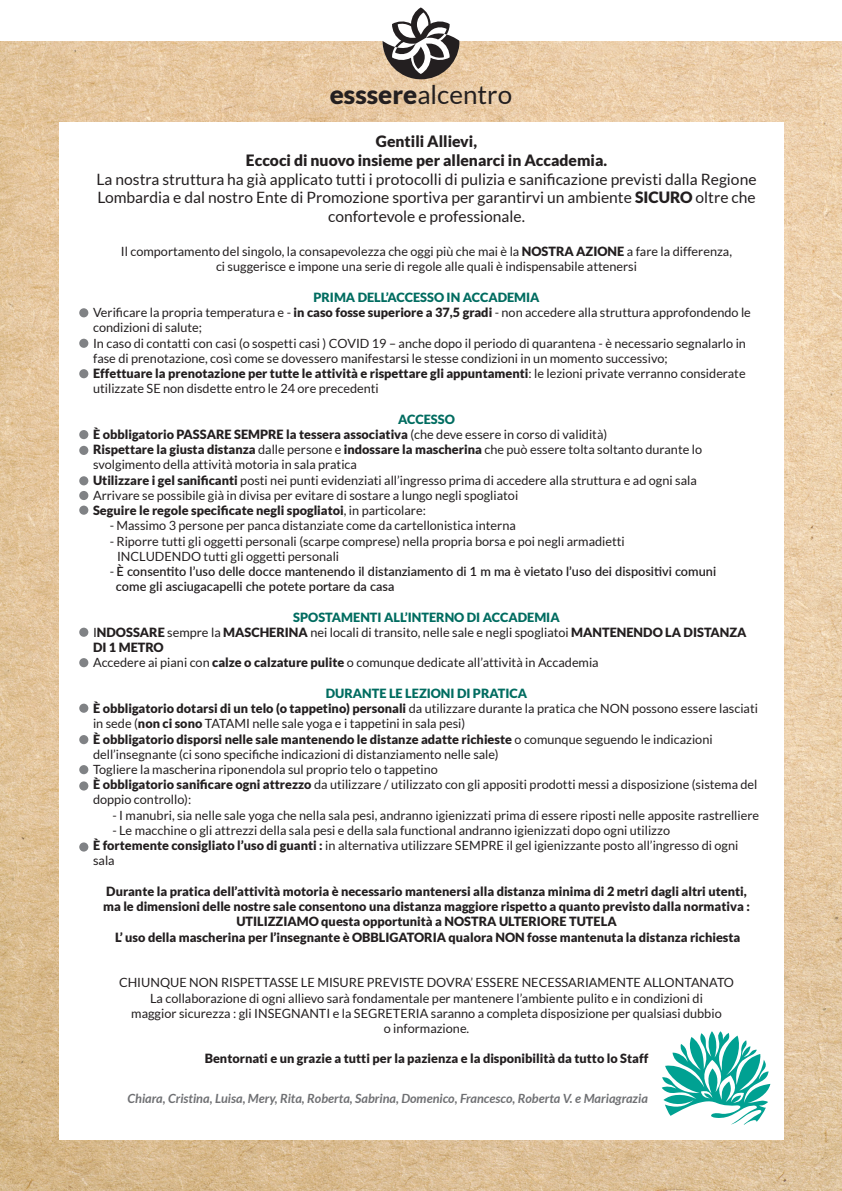
<style>
.page{position:relative;width:842px;height:1191px;background:#fff}
.page>*{position:absolute;margin:0;border:0;box-sizing:border-box;transform-origin:0 0}
.t1{font:26px "Lato";color:#231f20}
.t2{font:15.6px/18.7px "Lato";color:#231f20;text-align:center}
.t3{font:900 15.6px/18.7px "Lato";color:#231f20;text-align:center}
.t4{font:12.7px/15.2px "Lato";color:#231f20}
.t5{font:900 12.7px/15.2px "Lato";color:#231f20;text-align:center}
.t6{font:600 12.7px/15.2px "Lato";color:#231f20}
.t7{font:italic 700 12.7px "Lato";color:#6f7073}
.s1{font-weight:900}
.s2{font-weight:900;color:#006c60}
.s3{font-weight:400}
</style>
<div class="page">
<img style="left:0;top:41px;width:842px;height:1150px">
<svg style="left:383px;top:7px;width:76px;height:72px"></svg>
<div style="left:59px;top:122px;width:724px;height:1017px;background:#fff"></div>
<svg style="left:662px;top:1031px;width:108px;height:94px"></svg>
<div style="left:79px;top:308px;width:9px;height:9px;background:#808285;border-radius:50%"></div>
<div style="left:79px;top:339px;width:9px;height:9px;background:#808285;border-radius:50%"></div>
<div style="left:79px;top:369px;width:9px;height:9px;background:#808285;border-radius:50%"></div>
<div style="left:79px;top:430px;width:9px;height:9px;background:#808285;border-radius:50%"></div>
<div style="left:79px;top:446px;width:9px;height:9px;background:#808285;border-radius:50%"></div>
<div style="left:79px;top:476px;width:9px;height:9px;background:#808285;border-radius:50%"></div>
<div style="left:79px;top:491px;width:9px;height:9px;background:#808285;border-radius:50%"></div>
<div style="left:79px;top:505px;width:9px;height:10px;background:#808285;border-radius:50%"></div>
<div style="left:79px;top:627px;width:9px;height:10px;background:#808285;border-radius:50%"></div>
<div style="left:79px;top:658px;width:9px;height:9px;background:#808285;border-radius:50%"></div>
<div style="left:79px;top:703px;width:9px;height:10px;background:#808285;border-radius:50%"></div>
<div style="left:79px;top:735px;width:9px;height:9px;background:#808285;border-radius:50%"></div>
<div style="left:79px;top:765px;width:9px;height:9px;background:#808285;border-radius:50%"></div>
<div style="left:79px;top:781px;width:9px;height:9px;background:#808285;border-radius:50%"></div>
<div style="left:79px;top:842px;width:9px;height:9px;background:#808285;border-radius:50%"></div>
<h1 class="t1" style="left:330px;top:80px;width:184px"><span class="s1">esssere</span>alcentro</h1>
<p class="t3" style="left:246px;top:132px;width:363px">Gentili Allievi,<br>Eccoci di nuovo insieme per allenarci in Accademia.</p>
<p class="t2" style="left:97px;top:169px;width:661px">La nostra struttura ha già applicato tutti i protocolli di pulizia e sanificazione previsti dalla Regione<br>Lombardia e dal nostro Ente di Promozione sportiva per garantirvi un ambiente <span class="s1">SICURO</span> oltre che confortevole e professionale.</p>
<p class="t4" style="left:121px;top:244px;width:613px;text-align:center">Il comportamento del singolo, la consapevolezza che oggi più che mai è la <span class="s1">NOSTRA AZIONE</span> a fare la differenza, ci suggerisce e impone una serie di regole alle quali è indispensabile attenersi</p>
<p class="t4" style="left:93px;top:289px;width:659px;text-indent:220px"><span class="s2">PRIMA DELL’ACCESSO IN ACCADEMIA<br></span>Verificare la propria temperatura e - <span class="s1">in caso fosse superiore a 37,5 gradi</span> - non accedere alla struttura approfondendo le condizioni di salute;<br>In caso di contatti con casi (o sospetti casi ) COVID 19 – anche dopo il periodo di quarantena - è necessario segnalarlo in fase di prenotazione, così come se dovessero manifestarsi le stesse condizioni in un momento successivo;<br><span class="s1">Effettuare la prenotazione per tutte le attività e rispettare gli appuntamenti</span>: le lezioni private verranno considerate utilizzate SE non disdette entro le 24 ore precedenti</p>
<p class="t4" style="left:93px;top:411px;width:611px;text-indent:305px"><span class="s2">ACCESSO<br></span><span class="s1">È obbligatorio PASSARE SEMPRE la tessera associativa</span> (che deve essere in corso di validità)<br><span class="s1">Rispettare la giusta distanza</span> dalle persone e <span class="s1">indossare la mascherina</span> che può essere tolta soltanto durante lo svolgimento della attività motoria in sala pratica<br><span class="s1">Utilizzare i gel sanificanti</span> posti nei punti evidenziati all’ingresso prima di accedere alla struttura e ad ogni sala Arrivare se possibile già in divisa per evitare di sostare a lungo negli spogliatoi<br><span class="s1">Seguire le regole specificate negli spogliatoi</span>, in particolare:</p>
<p class="t4" style="left:110px;top:518px;width:408px">- Massimo 3 persone per panca distanziate come da cartellonistica interna</p>
<p class="t4" style="left:117px;top:533px;width:509px;text-indent:-7px">- Riporre tutti gli oggetti personali (scarpe comprese) nella propria borsa e poi negli armadietti<br>INCLUDENDO tutti gli oggetti personali</p>
<p class="t6" style="left:116px;top:563px;width:602px;text-indent:-6px"><span class="s3">-</span> È consentito l’uso delle docce mantenendo il distanziamento di 1 m ma è vietato l’uso dei dispositivi comuni come gli asciugacapelli che potete portare da casa</p>
<p class="t4" style="left:93px;top:609px;width:655px;text-indent:200px"><span class="s2">SPOSTAMENTI ALL’INTERNO DI ACCADEMIA<br></span>I<span class="s1">NDOSSARE</span> sempre la <span class="s1">MASCHERINA</span> nei locali di transito, nelle sale e negli spogliatoi <span class="s1">MANTENENDO LA DISTANZA DI 1 METRO<br></span>Accedere ai piani con <span class="s1">calze o calzature pulite</span> o comunque dedicate all’attività in Accademia</p>
<p class="t4" style="left:93px;top:685px;width:666px;text-indent:233px"><span class="s2">DURANTE LE LEZIONI DI PRATICA<br></span><span class="s1">È obbligatorio dotarsi di un telo (o tappetino) personali</span> da utilizzare durante la pratica che NON possono essere lasciati in sede (<span class="s1">non ci sono</span> TATAMI nelle sale yoga e i tappetini in sala pesi)<br><span class="s1">È obbligatorio disporsi nelle sale mantenendo le distanze adatte richieste</span> o comunque seguendo le indicazioni dell’insegnante (ci sono specifiche indicazioni di distanziamento nelle sale)<br>Togliere la mascherina riponendola sul proprio telo o tappetino<br><span class="s1">È obbligatorio sanificare ogni attrezzo</span> da utilizzare / utilizzato con gli appositi prodotti messi a disposizione (sistema del doppio controllo):</p>
<p class="t4" style="left:112px;top:807px;width:648px">- I manubri, sia nelle sale yoga che nella sala pesi, andranno igienizzati prima di essere riposti nelle apposite rastrelliere</p>
<p class="t4" style="left:93px;top:822px;width:647px;text-indent:19px">- Le macchine o gli attrezzi della sala pesi e della sala functional andranno igienizzati dopo ogni utilizzo<br><span class="s1">È fortemente consigliato l’uso di guanti :</span> in alternativa utilizzare SEMPRE il gel igienizzante posto all’ingresso di ogni sala</p>
<p class="t5" style="left:103px;top:883px;width:648px">Durante la pratica dell’attività motoria è necessario mantenersi alla distanza minima di 2 metri dagli altri utenti, ma le dimensioni delle nostre sale consentono una distanza maggiore rispetto a quanto previsto dalla normativa :<br>UTILIZZIAMO questa opportunità a NOSTRA ULTERIORE TUTELA<br>L’ uso della mascherina per l’insegnante è OBBLIGATORIA qualora NON fosse mantenuta la distanza richiesta</p>
<p class="t4" style="left:119px;top:975px;width:616px;text-align:center">CHIUNQUE NON RISPETTASSE LE MISURE PREVISTE DOVRA’ ESSERE NECESSARIAMENTE ALLONTANATO La collaborazione di ogni allievo sarà fondamentale per mantenere l’ambiente pulito e in condizioni di<br>maggior sicurezza : gli INSEGNANTI e la SEGRETERIA saranno a completa disposizione per qualsiasi dubbio<br>o informazione.</p>
<p class="t5" style="left:205px;top:1051px;width:445px">Bentornati e un grazie a tutti per la pazienza e la disponibilità da tutto lo Staff</p>
<p class="t7" style="left:127px;top:1091px;width:522px">Chiara, Cristina, Luisa, Mery, Rita, Roberta, Sabrina, Domenico, Francesco, Roberta V. e Mariagrazia</p>
</div>
